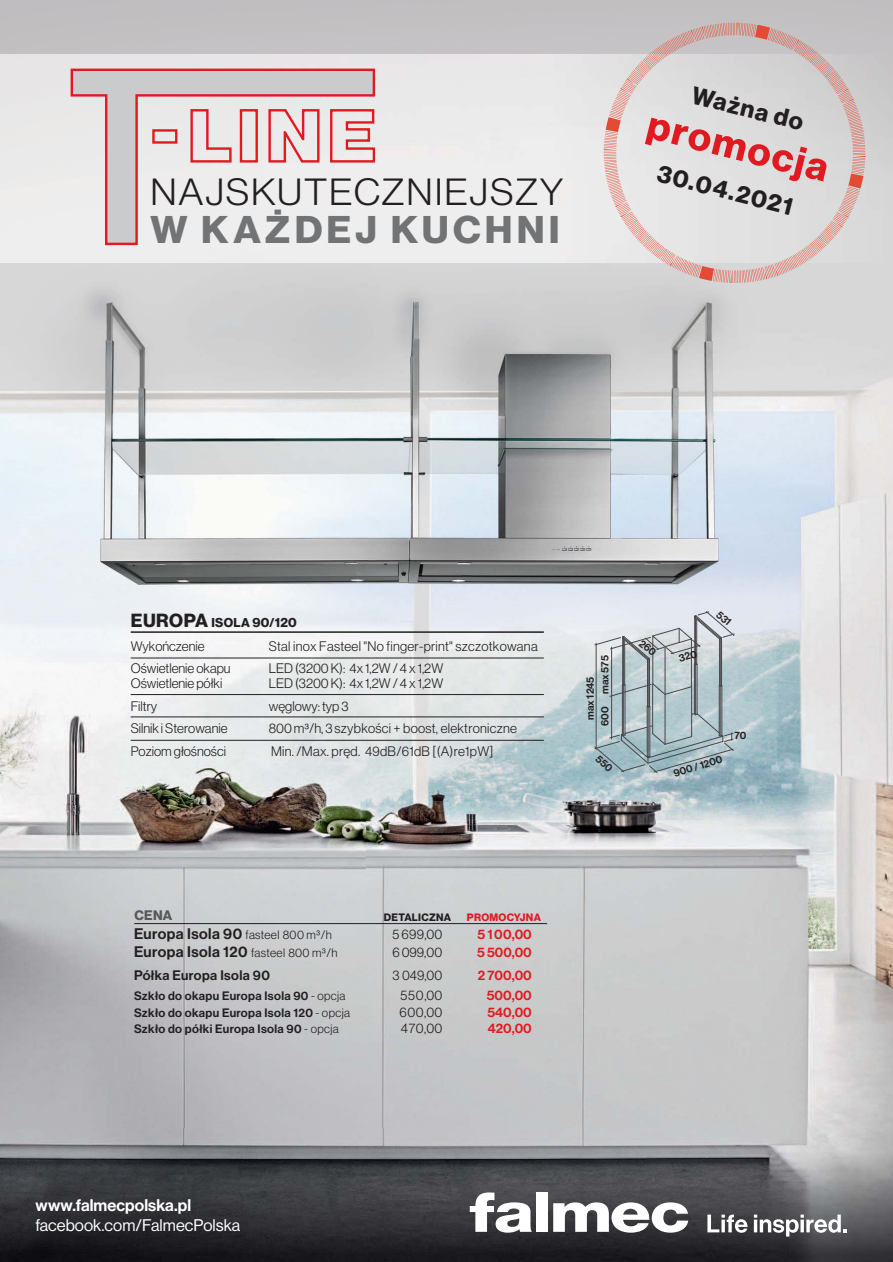
<style>
.page{position:relative;width:893px;height:1262px;background:#fff}
.page>*{position:absolute;margin:0;border:0;box-sizing:border-box;transform-origin:0 0}
.t1{font:700 37.8px "Haas Grot Disp 75";letter-spacing:.105em;color:#717375;scale:1.04 1}
.t2{font:300 37.05px "Haas Grot Disp 45";letter-spacing:.045em;color:#231f20;scale:1.06 1}
.t3{font:700 24.3px "Haas Grot Disp 75";color:#231f20}
.t4{font:16.5px "Haas Grot Disp 55 Roman";letter-spacing:.005em;color:#fff}
.t5{font:500 16.5px "Haas Grot Disp 65";letter-spacing:.005em;color:#fff}
.t6{font:500 15px "Haas Grot Disp 65";letter-spacing:.03em;color:#231f20}
.t7{font:300 13.5px "Haas Grot Disp 45";color:#231f20}
.t8{font:300 13.5px "Haas Grot Disp 45";letter-spacing:.02em;color:#231f20}
.t9{font:500 13.5px "Haas Grot Disp 65";color:#e11a22}
.t10{font:500 13.5px "Haas Grot Disp 65";letter-spacing:.03em;color:#231f20}
.t11{font:700 13.5px "Haas Grot Disp 75";color:#58595b}
.t12{font:700 12.6px "Haas Grot Disp 75";letter-spacing:.025em;color:#231f20}
.t13{font:500 12px "Haas Grot Disp 65";letter-spacing:.03em;color:#231f20}
.t14{font:300 12px "Haas Grot Disp 45";letter-spacing:.025em;color:#231f20}
.t15{font:500 10.5px "Haas Grot Disp 65";color:#231f20}
.t16{font:700 10.5px "Haas Grot Disp 75";letter-spacing:.025em;color:#231f20}
.t17{font:700 10.5px "Haas Grot Disp 75";letter-spacing:.025em;color:#e11a22}
.s1{font-size:18.6px}
.s2{font-family:"Haas Grot Disp 65";font-weight:500;font-size:15px}
.s3{font-family:"Haas Grot Disp 45";font-weight:300;font-size:12px}
.s4{font-family:"Haas Grot Disp 45";font-weight:300}
</style>
<div class="page">
<img style="left:0;top:262px;width:892px;height:866px">
<img style="left:0;top:1128px;width:892px;height:133px">
<svg style="left:469px;top:1192px;width:63px;height:40px"></svg>
<div style="left:536px;top:1192px;width:12px;height:39px;background:#fff"></div>
<svg style="left:553px;top:1202px;width:135px;height:30px"></svg>
<svg style="left:707px;top:1214px;width:40px;height:18px"></svg>
<svg style="left:753px;top:1214px;width:93px;height:22px"></svg>
<hr style="left:134px;top:923px;width:413px;height:1px;background:#231f20">
<hr style="left:131px;top:631px;width:413px;height:2px;background:#231f20">
<hr style="left:131px;top:657px;width:413px;height:1px;background:#231f20">
<hr style="left:131px;top:694px;width:413px;height:1px;background:#231f20">
<hr style="left:131px;top:716px;width:413px;height:1px;background:#231f20">
<hr style="left:131px;top:740px;width:413px;height:1px;background:#231f20">
<hr style="left:664px;top:646px;width:1px;height:98px;background:#484749">
<hr style="left:652px;top:683px;width:1px;height:50px;background:#484749">
<hr style="left:622px;top:684px;width:1px;height:50px;background:#484749">
<hr style="left:624px;top:685px;width:1px;height:50px;background:#484749">
<hr style="left:623px;top:685px;width:1px;height:50px;background:#484749">
<hr style="left:649px;top:706px;width:1px;height:50px;background:#484749">
<hr style="left:648px;top:707px;width:1px;height:50px;background:#484749">
<hr style="left:647px;top:706px;width:1px;height:50px;background:#484749">
<hr style="left:719px;top:685px;width:1px;height:50px;background:#484749">
<hr style="left:721px;top:685px;width:1px;height:50px;background:#484749">
<hr style="left:720px;top:686px;width:1px;height:50px;background:#484749">
<hr style="left:694px;top:664px;width:1px;height:50px;background:#484749">
<hr style="left:696px;top:664px;width:1px;height:50px;background:#484749">
<hr style="left:695px;top:664px;width:1px;height:50px;background:#484749">
<hr style="left:647px;top:659px;width:1px;height:47px;background:#484749">
<hr style="left:649px;top:658px;width:1px;height:48px;background:#484749">
<hr style="left:648px;top:659px;width:1px;height:48px;background:#484749">
<hr style="left:721px;top:638px;width:1px;height:47px;background:#484749">
<hr style="left:720px;top:638px;width:1px;height:48px;background:#484749">
<hr style="left:719px;top:639px;width:1px;height:46px;background:#484749">
<hr style="left:624px;top:640px;width:1px;height:45px;background:#484749">
<hr style="left:623px;top:639px;width:1px;height:46px;background:#484749">
<hr style="left:622px;top:637px;width:1px;height:47px;background:#484749">
<hr style="left:691px;top:686px;width:1px;height:50px;background:#484749">
<hr style="left:652px;top:636px;width:1px;height:48px;background:#484749">
<hr style="left:691px;top:639px;width:1px;height:47px;background:#484749">
<hr style="left:611px;top:647px;width:1px;height:92px;background:#484749">
<svg style="left:609px;top:683px;width:83px;height:13px"></svg>
<hr style="left:596px;top:643px;width:1px;height:106px;background:#484749">
<svg style="left:69px;top:67px;width:307px;height:179px"></svg>
<svg style="left:189px;top:108px;width:70px;height:56px"></svg>
<svg style="left:267px;top:108px;width:54px;height:56px"></svg>
<svg style="left:329px;top:108px;width:47px;height:56px"></svg>
<svg style="left:599px;top:18px;width:270px;height:269px"></svg>
<svg style="left:685px;top:256px;width:42px;height:33px"></svg>
<svg style="left:839px;top:160px;width:32px;height:42px"></svg>
<svg style="left:741px;top:16px;width:42px;height:33px"></svg>
<svg style="left:597px;top:103px;width:33px;height:42px"></svg>
<svg style="left:645px;top:118px;width:181px;height:63px"></svg>
<svg style="left:594px;top:713px;width:139px;height:60px"></svg>
<svg style="left:594px;top:610px;width:140px;height:55px"></svg>
<h2 class="t2" style="left:150px;top:178px;width:391px">NAJSKUTECZNIEJSZY</h2>
<h1 class="t1" style="left:150px;top:207px;width:395px">W KAŻDEJ KUCHNI</h1>
<h3 class="t3" style="left:695px;top:81px;width:116px;rotate:14deg">Ważna do</h3>
<h3 class="t3" style="left:661px;top:159px;width:141px;rotate:14deg">30.04.2021</h3>
<p class="t12" style="left:131px;top:615px;width:167px"><span class="s1">EUROPA</span> ISOLA 90/120</p>
<p class="t7" style="left:131px;top:641px;width:75px">Wykończenie</p>
<p class="t8" style="left:269px;top:641px;width:270px">Stal inox Fasteel "No finger-print" szczotkowana</p>
<p class="t7" style="left:131px;top:663px;width:101px">Oświetlenie okapu</p>
<p class="t7" style="left:269px;top:663px;width:176px">LED (3200 K): 4x 1,2W / 4 x 1,2W</p>
<p class="t7" style="left:131px;top:678px;width:93px">Oświetlenie półki</p>
<p class="t7" style="left:269px;top:678px;width:176px">LED (3200 K): 4x 1,2W / 4 x 1,2W</p>
<p class="t7" style="left:131px;top:701px;width:28px">Filtry</p>
<p class="t7" style="left:269px;top:701px;width:81px">węglowy: typ 3</p>
<p class="t7" style="left:131px;top:723px;width:98px">Silnik i Sterowanie</p>
<p class="t8" style="left:269px;top:723px;width:249px">800 m³/h, 3 szybkości + boost, elektroniczne</p>
<p class="t7" style="left:131px;top:746px;width:97px">Poziom głośności</p>
<p class="t8" style="left:271px;top:746px;width:224px">Min. /Max. pręd. 49dB/61dB [(A)re1pW]</p>
<p class="t15" style="left:601px;top:726px;width:72px;rotate:-90deg">600 max 575</p>
<p class="t15" style="left:586px;top:720px;width:45px;rotate:-90deg">max 1245</p>
<p class="t11" style="left:134px;top:907px;width:40px">CENA</p>
<p class="t16" style="left:384px;top:911px;width:69px">DETALICZNA</p>
<p class="t17" style="left:467px;top:911px;width:75px">PROMOCYJNA</p>
<p class="t14" style="left:134px;top:930px;width:199px"><span class="s2">Europa Isola 90</span> fasteel 800 m3/h</p>
<p class="t7" style="left:392px;top:929px;width:51px">5 699,00</p>
<p class="t9" style="left:477px;top:929px;width:56px">5 100,00</p>
<p class="t6" style="left:134px;top:946px;width:205px">Europa Isola 120 <span class="s3">fasteel 800 m3/h</span></p>
<p class="t7" style="left:392px;top:947px;width:51px">6 099,00</p>
<p class="t9" style="left:477px;top:947px;width:56px">5 500,00</p>
<p class="t10" style="left:134px;top:970px;width:137px">Półka Europa Isola 90</p>
<p class="t7" style="left:392px;top:970px;width:51px">3 049,00</p>
<p class="t9" style="left:478px;top:970px;width:55px">2 700,00</p>
<p class="t13" style="left:134px;top:991px;width:213px">Szkło do okapu Europa Isola 90 <span class="s4">- opcja</span></p>
<p class="t7" style="left:400px;top:990px;width:43px">550,00</p>
<p class="t9" style="left:487px;top:990px;width:46px">500,00</p>
<p class="t13" style="left:134px;top:1008px;width:217px">Szkło do okapu Europa Isola 120 <span class="s4">- opcja</span></p>
<p class="t7" style="left:399px;top:1006px;width:44px">600,00</p>
<p class="t9" style="left:487px;top:1006px;width:46px">540,00</p>
<p class="t13" style="left:134px;top:1024px;width:206px">Szkło do półki Europa Isola 90 <span class="s4">- opcja</span></p>
<p class="t7" style="left:401px;top:1023px;width:43px">470,00</p>
<p class="t9" style="left:487px;top:1023px;width:45px">420,00</p>
<p class="t15" style="left:672px;top:769px;width:52px;rotate:-16deg">900 / 1200</p>
<p class="t15" style="left:734px;top:731px;width:14px">70</p>
<p class="t5" style="left:35px;top:1198px;width:157px">www.falmecpolska.pl</p>
<p class="t4" style="left:35px;top:1215px;width:206px">facebook.com/FalmecPolska</p>
</div>
